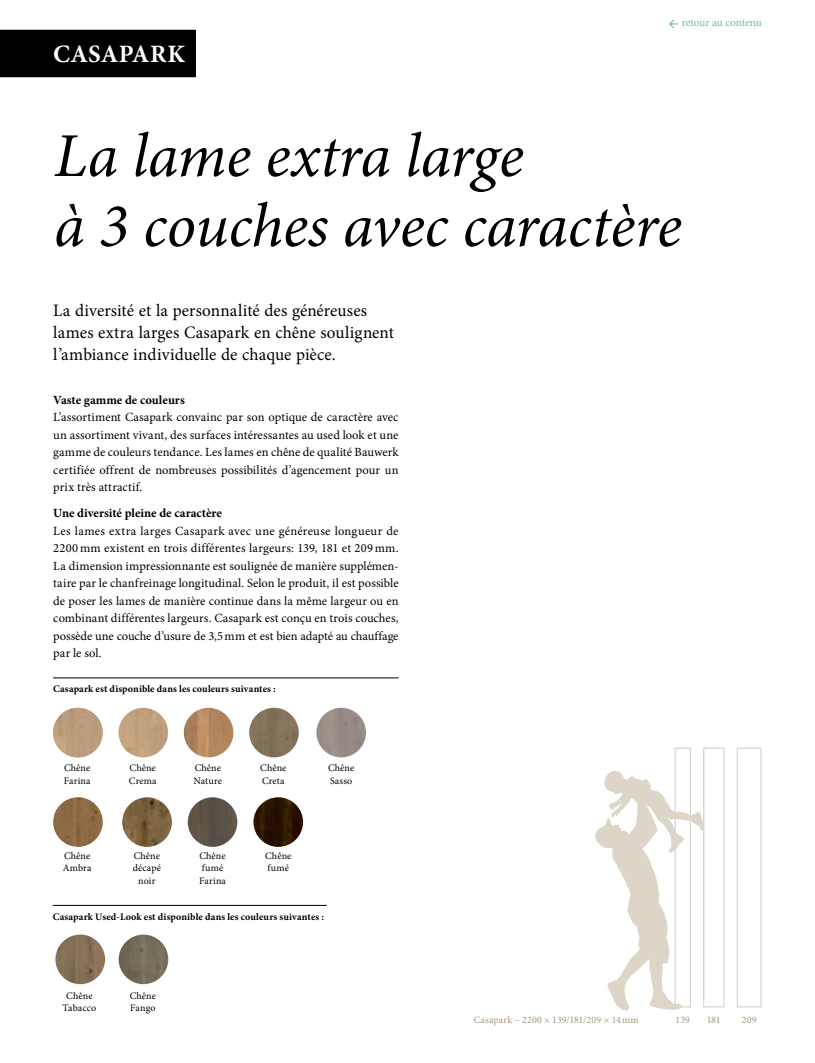
<style>
.page{position:relative;width:815px;height:1063px;background:#fff}
.page>*{position:absolute;margin:0;border:0;box-sizing:border-box;transform-origin:0 0}
.t1{font:italic 62.5px/70px "Minion Pro";letter-spacing:-.005em;color:#000}
.t2{font:700 25px "Minion Pro";letter-spacing:.01em;color:#fff}
.t3{font:17.5px/21.9px "Minion Pro";letter-spacing:.005em;color:#000}
.t4{font:12.5px/17.5px "Minion Pro";color:#000;text-align:justify}
.t5{font:700 12.5px "Minion Pro";color:#000}
.t6{font:11.25px "Minion Pro";letter-spacing:-.01em;color:#6ab9aa}
.t7{font:10px/12.5px "Minion Pro";letter-spacing:.01em;color:#000}
.t8{font:700 10px "Minion Pro";letter-spacing:.015em;color:#000}
.t9{font:10px "Minion Pro";letter-spacing:.01em;color:#a49781}
</style>
<div class="page">
<svg style="left:595px;top:771px;width:109px;height:240px"></svg>
<div style="left:0;top:30px;width:196px;height:47px;background:#000"></div>
<div style="left:119px;top:708px;width:49px;height:49px;background:#c1a17d;border-radius:25px"></div>
<img style="left:53px;top:708px;width:50px;height:49px;border-radius:25px">
<img style="left:184px;top:708px;width:49px;height:49px;border-radius:25px">
<div style="left:249px;top:708px;width:50px;height:49px;background:#83735a;border-radius:25px"></div>
<img style="left:53px;top:797px;width:50px;height:50px;border-radius:25px">
<img style="left:122px;top:797px;width:50px;height:50px;border-radius:25px">
<img style="left:188px;top:797px;width:49px;height:50px;border-radius:25px">
<img style="left:253px;top:797px;width:50px;height:50px;border-radius:25px">
<img style="left:316px;top:708px;width:50px;height:49px;border-radius:25px">
<img style="left:119px;top:935px;width:49px;height:49px;border-radius:25px">
<img style="left:55px;top:935px;width:50px;height:49px;border-radius:25px">
<div style="left:737px;top:748px;width:25px;height:259px;border:1px solid #dcd5c8"></div>
<div style="left:703px;top:748px;width:21px;height:259px;border:1px solid #dcd5c8"></div>
<div style="left:675px;top:748px;width:16px;height:259px;border:1px solid #dcd5c8"></div>
<hr style="left:53px;top:678px;width:346px;height:1px;background:#000">
<hr style="left:53px;top:905px;width:274px;height:1px;background:#000">
<h2 class="t2" style="left:53px;top:37px;width:133px">CASAPARK</h2>
<p class="t6" style="left:682px;top:15px;width:82px">retour au contenu</p>
<h1 class="t1" style="left:54px;top:121px;width:629px">La lame extra large<br>à 3 couches avec caractère</h1>
<h3 class="t3" style="left:53px;top:300px;width:342px">La diversité et la personnalité des généreuses lames extra larges Casapark en chêne soulignent l’ambiance individuelle de chaque pièce.</h3>
<p class="t5" style="left:53px;top:391px;width:133px">Vaste gamme de couleurs</p>
<p class="t4" style="left:53px;top:408px;width:347px">L’assortiment Casapark convainc par son optique de caractère avec un assortiment vivant, des surfaces intéressantes au used look et une gamme de couleurs tendance. Les lames en chêne de qualité Bauwerk certifiée offrent de nombreuses possibilités d’agencement pour un prix très attractif.</p>
<p class="t5" style="left:53px;top:504px;width:170px">Une diversité pleine de caractère</p>
<p class="t4" style="left:53px;top:522px;width:347px">Les lames extra larges Casapark avec une généreuse longueur de 2200 mm existent en trois différentes largeurs: 139, 181 et 209mm.<br>La dimension impressionnante est soulignée de manière supplémen&shy;taire par le chanfreinage longitudinal. Selon le produit, il est possible de poser les lames de manière continue dans la même largeur ou en combinant différentes largeurs. Casapark est conçu en trois couches, possède une couche d’usure de 3,5mm et est bien adapté au chauffage par le sol.</p>
<p class="t8" style="left:53px;top:682px;width:224px">Casapark est disponible dans les couleurs suivantes :</p>
<p class="t7" style="left:64px;top:762px;width:28px">Chêne<br>Farina</p>
<p class="t7" style="left:193px;top:762px;width:30px">Chêne<br>Nature</p>
<p class="t7" style="left:260px;top:762px;width:28px">Chêne<br>Creta</p>
<p class="t7" style="left:129px;top:762px;width:29px">Chêne<br>Crema</p>
<p class="t7" style="left:328px;top:762px;width:28px">Chêne<br>Sasso</p>
<p class="t7" style="left:63px;top:849px;width:30px">Chêne<br>Ambra</p>
<p class="t7" style="left:133px;top:849px;width:30px;text-align:center">Chêne décapé noir</p>
<p class="t7" style="left:199px;top:849px;width:28px">Chêne fumé<br>Farina</p>
<p class="t7" style="left:265px;top:849px;width:28px">Chêne fumé</p>
<p class="t8" style="left:53px;top:910px;width:273px">Casapark Used-Look est disponible dans les couleurs suivantes :</p>
<p class="t7" style="left:63px;top:989px;width:35px;text-align:center">Chêne<br>Tabacco</p>
<p class="t7" style="left:130px;top:989px;width:28px">Chêne<br>Fango</p>
<p class="t9" style="left:474px;top:1013px;width:167px">Casapark – 2200 × 139/181/209 × 14mm</p>
<p class="t9" style="left:676px;top:1013px;width:16px">139</p>
<p class="t9" style="left:707px;top:1013px;width:15px">181</p>
<p class="t9" style="left:742px;top:1013px;width:16px">209</p>
</div>
